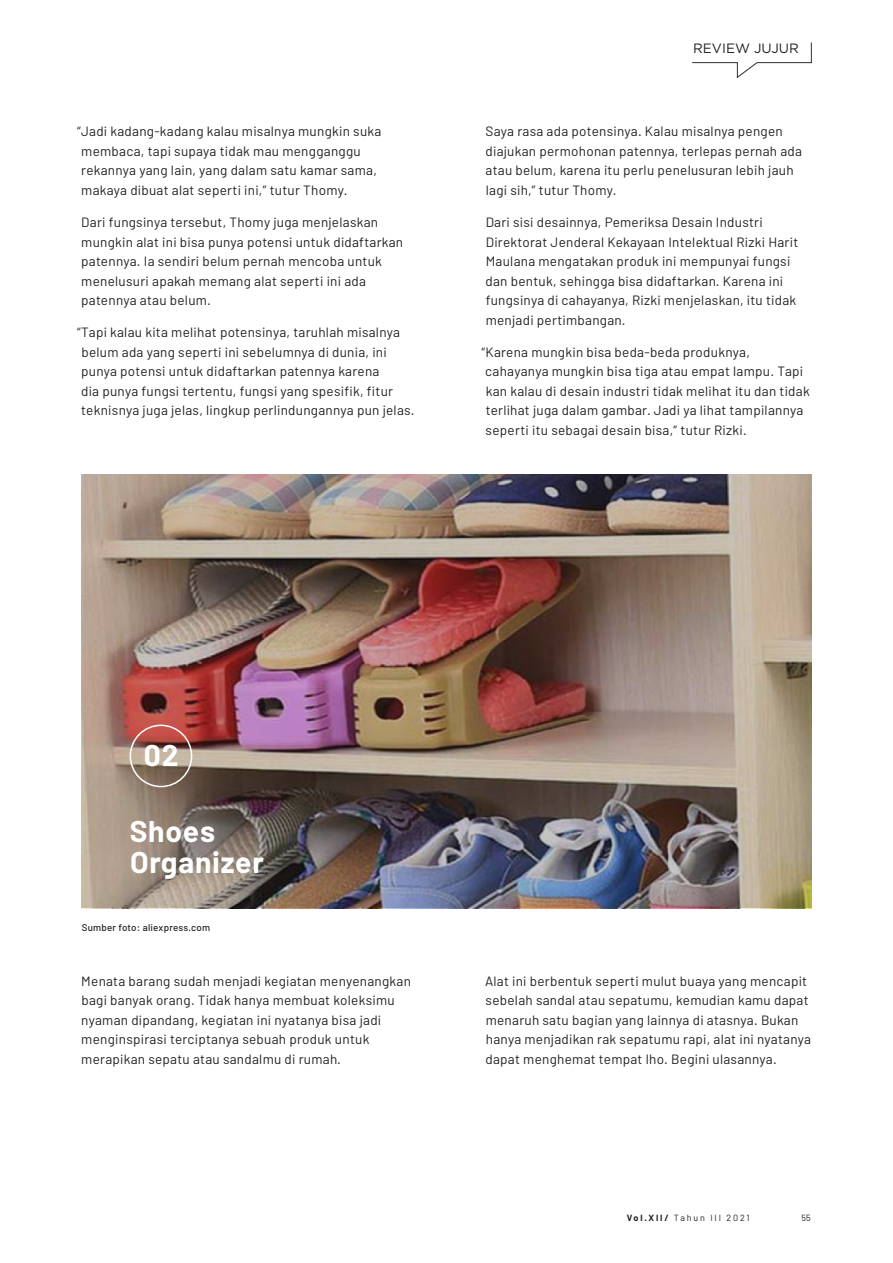
<style>
.page{position:relative;width:893px;height:1263px;background:#fff}
.page>*{position:absolute;margin:0;border:0;box-sizing:border-box;transform-origin:0 0}
.Paragraph_Style_2{font:700 30px "Barlow";letter-spacing:.025em;color:#fff}
.Paragraph_Style_2-2{font:13.5px/19.5px "Barlow";letter-spacing:.02em;color:#231f20}
.t1{font:13.5px "Gotham";color:#231f20}
.Paragraph_Style_2-3{font:500 9.75px "Barlow";letter-spacing:.025em;color:#231f20}
.t2{font:9px "Barlow";letter-spacing:.2em;color:#231f20}
.s1{font-weight:700}
</style>
<div class="page">
<svg style="left:692px;top:42px;width:120px;height:36px"></svg>
<img style="left:81px;top:474px;width:731px;height:434px">
<div style="left:130px;top:725px;width:62px;height:62px;border:2px solid #fff;border-radius:50%"></div>
<p class="Paragraph_Style_2-2" style="left:81px;top:121px;width:302px;text-indent:-4px">“Jadi kadang-kadang kalau misalnya mungkin suka membaca, tapi supaya tidak mau mengganggu rekannya yang lain, yang dalam satu kamar sama, makaya dibuat alat seperti ini,” tutur Thomy.</p>
<p class="Paragraph_Style_2-2" style="left:81px;top:212px;width:324px">Dari fungsinya tersebut, Thomy juga menjelaskan mungkin alat ini bisa punya potensi untuk didaftarkan patennya. Ia sendiri belum pernah mencoba untuk menelusuri apakah memang alat seperti ini ada patennya atau belum.</p>
<p class="Paragraph_Style_2-2" style="left:77px;top:322px;width:339px">“Tapi kalau kita melihat potensinya, taruhlah misalnya belum ada yang seperti ini sebelumnya di dunia, ini punya potensi untuk didaftarkan patennya karena<br>dia punya fungsi tertentu, fungsi yang spesifik, fitur teknisnya juga jelas, lingkup perlindungannya pun jelas.</p>
<p class="t1" style="left:693px;top:40px;width:107px">REVIEW JUJUR</p>
<p class="Paragraph_Style_2-2" style="left:486px;top:121px;width:318px">Saya rasa ada potensinya. Kalau misalnya pengen diajukan permohonan patennya, terlepas pernah ada atau belum, karena itu perlu penelusuran lebih jauh lagi sih,” tutur Thomy.</p>
<p class="Paragraph_Style_2-2" style="left:486px;top:212px;width:314px">Dari sisi desainnya, Pemeriksa Desain Industri Direktorat Jenderal Kekayaan Intelektual Rizki Harit Maulana mengatakan produk ini mempunyai fungsi dan bentuk, sehingga bisa didaftarkan. Karena ini fungsinya di cahayanya, Rizki menjelaskan, itu tidak menjadi pertimbangan.</p>
<p class="Paragraph_Style_2-2" style="left:482px;top:342px;width:330px">“Karena mungkin bisa beda-beda produknya, cahayanya mungkin bisa tiga atau empat lampu. Tapi kan kalau di desain industri tidak melihat itu dan tidak terlihat juga dalam gambar. Jadi ya lihat tampilannya seperti itu sebagai desain bisa,” tutur Rizki.</p>
<p class="Paragraph_Style_2" style="left:144px;top:737px;width:36px">02</p>
<p class="Paragraph_Style_2" style="left:130px;top:812px;width:87px">Shoes</p>
<p class="Paragraph_Style_2" style="left:130px;top:844px;width:135px">Organizer</p>
<p class="Paragraph_Style_2-3" style="left:82px;top:921px;width:130px">Sumber foto: aliexpress.com</p>
<p class="Paragraph_Style_2-2" style="left:81px;top:971px;width:331px">Menata barang sudah menjadi kegiatan menyenangkan bagi banyak orang. Tidak hanya membuat koleksimu nyaman dipandang, kegiatan ini nyatanya bisa jadi menginspirasi terciptanya sebuah produk untuk merapikan sepatu atau sandalmu di rumah.</p>
<p class="Paragraph_Style_2-2" style="left:485px;top:971px;width:327px">Alat ini berbentuk seperti mulut buaya yang mencapit sebelah sandal atau sepatumu, kemudian kamu dapat menaruh satu bagian yang lainnya di atasnya. Bukan hanya menjadikan rak sepatumu rapi, alat ini nyatanya dapat menghemat tempat lho. Begini ulasannya.</p>
<p class="t2" style="left:627px;top:1212px;width:124px"><span class="s1">Vol.XII/</span> Tahun III 2021</p>
<p class="t2" style="left:802px;top:1212px;width:11px">55</p>
</div>
